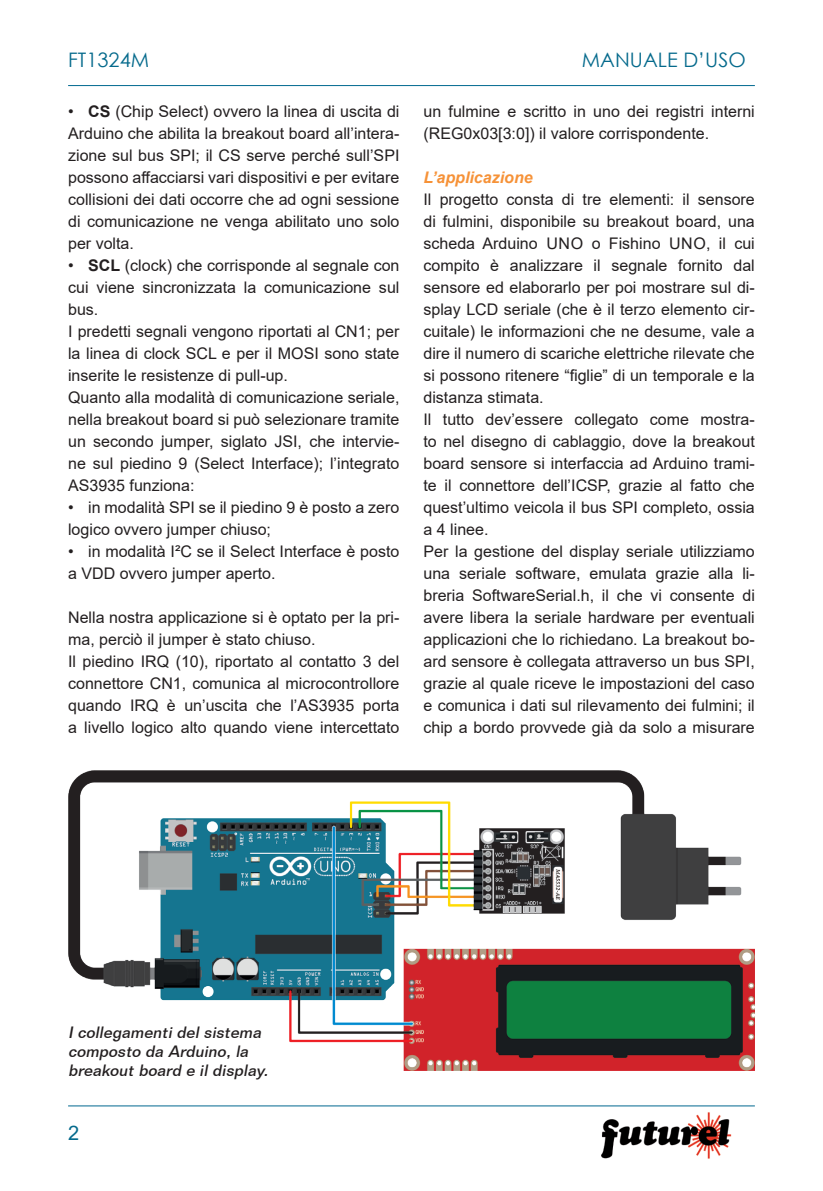
<style>
.page{position:relative;width:823px;height:1191px;background:#fff}
.page>*{position:absolute;margin:0;border:0;box-sizing:border-box;transform-origin:0 0}
.t1{font:20px "Century Gothic";color:#056a8c}
.t2{font:20px "Arial";color:#056a8c}
.testo{font:16px/22px "Arial";color:#231f20;text-align:justify}
.DIDASCALIA{font:italic 500 16px/19.2px "Folio BT";color:#231f20}
.testo-2{font:italic 700 16px "Arial";color:#f69238}
.s1{font-weight:700}
</style>
<div class="page">
<img style="left:601px;top:1112px;width:131px;height:47px">
<hr style="left:68px;top:1105px;width:686px;height:1px;background:#00688f">
<hr style="left:68px;top:85px;width:686px;height:1px;background:#00688f">
<img style="left:68px;top:770px;width:686px;height:300px">
<p class="t1" style="left:68px;top:46px;width:82px">FT1324M</p>
<p class="t1" style="left:581px;top:46px;width:165px">MANUALE D’USO</p>
<p class="testo" style="left:68px;top:100px;width:332px">• <span class="s1">CS</span> (Chip Select) ovvero la linea di uscita di Arduino che abilita la breakout board all’intera&shy;zione sul bus SPI; il CS serve perché sull’SPI possono affacciarsi vari dispositivi e per evitare collisioni dei dati occorre che ad ogni sessione di comunicazione ne venga abilitato uno solo per volta.</p>
<p class="testo" style="left:68px;top:254px;width:332px">• <span class="s1">SCL</span> (clock) che corrisponde al segnale con cui viene sincronizzata la comunicazione sul bus.</p>
<p class="testo" style="left:68px;top:320px;width:333px">I predetti segnali vengono riportati al CN1; per la linea di clock SCL e per il MOSI sono state inserite le resistenze di pull-up.</p>
<p class="testo" style="left:68px;top:386px;width:332px">Quanto alla modalità di comunicazione seriale, nella breakout board si può selezionare tramite un secondo jumper, siglato JSI, che intervie&shy;ne sul piedino 9 (Select Interface); l’integrato AS3935 funziona:</p>
<p class="testo" style="left:68px;top:496px;width:332px">• in modalità SPI se il piedino 9 è posto a zero logico ovvero jumper chiuso;</p>
<p class="testo" style="left:68px;top:540px;width:333px">• in modalità I²C se il Select Interface è posto a VDD ovvero jumper aperto.</p>
<p class="testo" style="left:68px;top:606px;width:332px">Nella nostra applicazione si è optato per la pri&shy;ma, perciò il jumper è stato chiuso.</p>
<p class="testo" style="left:68px;top:650px;width:332px">Il piedino IRQ (10), riportato al contatto 3 del connettore CN1, comunica al microcontrollore quando IRQ è un’uscita che l’AS3935 porta a livello logico alto quando viene intercettato</p>
<p class="testo" style="left:423px;top:100px;width:332px">un fulmine e scritto in uno dei registri interni (REG0x03[3:0]) il valore corrispondente.</p>
<p class="testo-2" style="left:423px;top:166px;width:111px">L’applicazione</p>
<p class="testo" style="left:423px;top:188px;width:332px">Il progetto consta di tre elementi: il sensore di fulmini, disponibile su breakout board, una scheda Arduino UNO o Fishino UNO, il cui compito è analizzare il segnale fornito dal sensore ed elaborarlo per poi mostrare sul di&shy;splay LCD seriale (che è il terzo elemento cir&shy;cuitale) le informazioni che ne desume, vale a dire il numero di scariche elettriche rilevate che si possono ritenere “figlie” di un temporale e la distanza stimata.</p>
<p class="testo" style="left:423px;top:408px;width:332px">Il tutto dev’essere collegato come mostra&shy;to nel disegno di cablaggio, dove la breakout board sensore si interfaccia ad Arduino trami&shy;te il connettore dell’ICSP, grazie al fatto che quest’ultimo veicola il bus SPI completo, ossia a 4 linee.</p>
<p class="testo" style="left:423px;top:540px;width:332px">Per la gestione del display seriale utilizziamo una seriale software, emulata grazie alla li&shy;breria SoftwareSerial.h, il che vi consente di avere libera la seriale hardware per eventuali applicazioni che lo richiedano. La breakout bo&shy;ard sensore è collegata attraverso un bus SPI, grazie al quale riceve le impostazioni del caso e comunica i dati sul rilevamento dei fulmini; il chip a bordo provvede già da solo a misurare</p>
<p class="DIDASCALIA" style="left:68px;top:1022px;width:205px">I collegamenti del sistema composto da Arduino, la breakout board e il display.</p>
<p class="t2" style="left:68px;top:1119px;width:13px">2</p>
</div>
